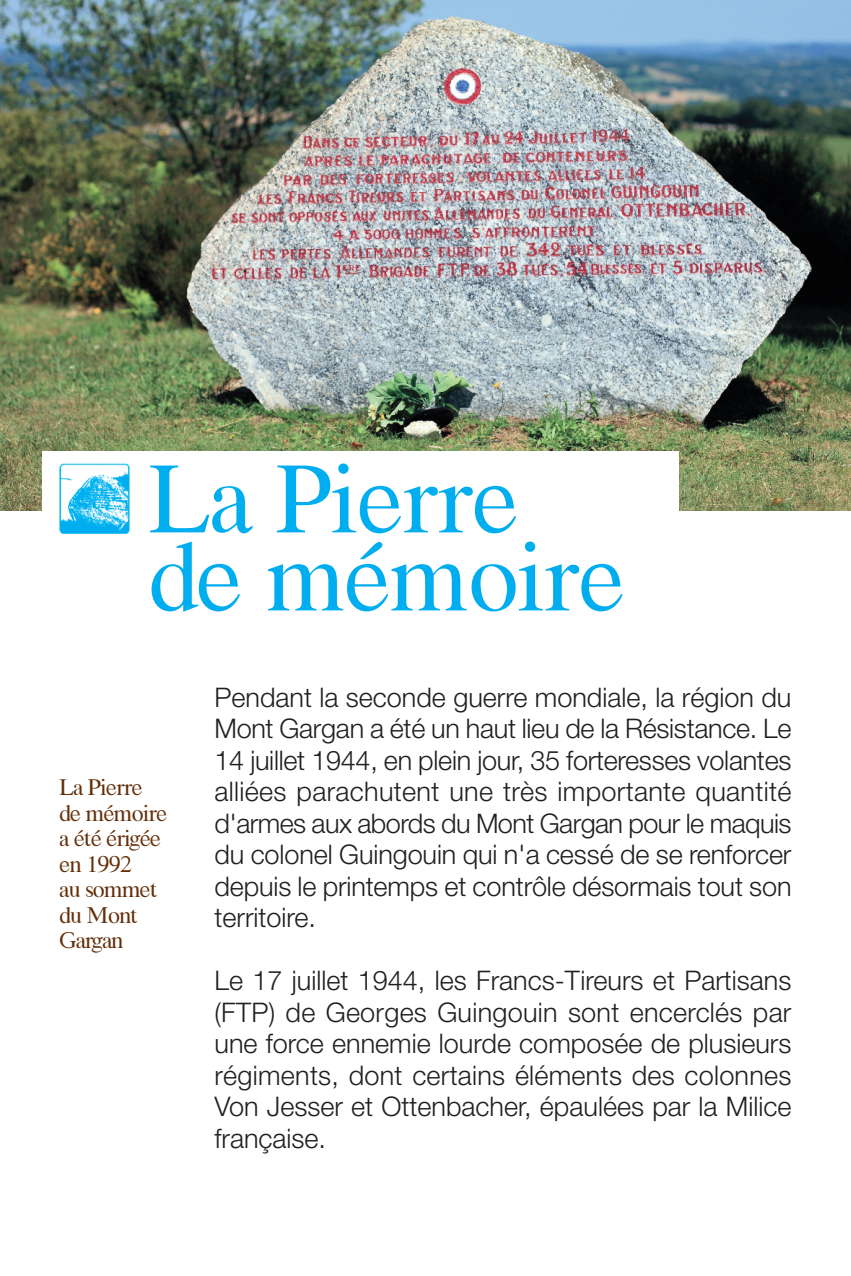
<style>
.page{position:relative;width:851px;height:1276px;background:#fff}
.page>*{position:absolute;margin:0;border:0;box-sizing:border-box;transform-origin:0 0}
.t1{font:102px/78px "Saratoga";letter-spacing:-.005em;color:#00aeef}
.t2{font:300 27px/31.5px "Helvetica Neue";color:#231f20;text-align:justify}
.t3{font:24px/25.5px "Saratoga";letter-spacing:-.025em;color:#632f09}
</style>
<div class="page">
<hr style="left:850px;top:850px;width:1px;height:426px;background:#e2f4fc">
<img style="left:0;top:0;width:850px;height:510px">
<div style="left:43px;top:451px;width:636px;height:195px;background:#fff"></div>
<img style="left:59px;top:463px;width:71px;height:71px">
<h1 class="t1" style="left:149px;top:458px;width:477px">La Pierre de mémoire</h1>
<p class="t3" style="left:60px;top:774px;width:109px">La Pierre de mémoire a été érigée en 1992<br>au sommet du Mont<br>Gargan</p>
<p class="t2" style="left:214px;top:680px;width:578px">Pendant la seconde guerre mondiale, la région du Mont Gargan a été un haut lieu de la Résistance. Le 14 juillet 1944, en plein jour, 35 forteresses volantes alliées parachutent une très importante quantité d'armes aux abords du Mont Gargan pour le maquis du colonel Guingouin qui n'a cessé de se renforcer depuis le printemps et contrôle désormais tout son territoire.</p>
<p class="t2" style="left:214px;top:963px;width:578px">Le 17 juillet 1944, les Francs-Tireurs et Partisans (FTP) de Georges Guingouin sont encerclés par une force ennemie lourde composée de plusieurs régiments, dont certains éléments des colonnes Von Jesser et Ottenbacher, épaulées par la Milice française.</p>
</div>
